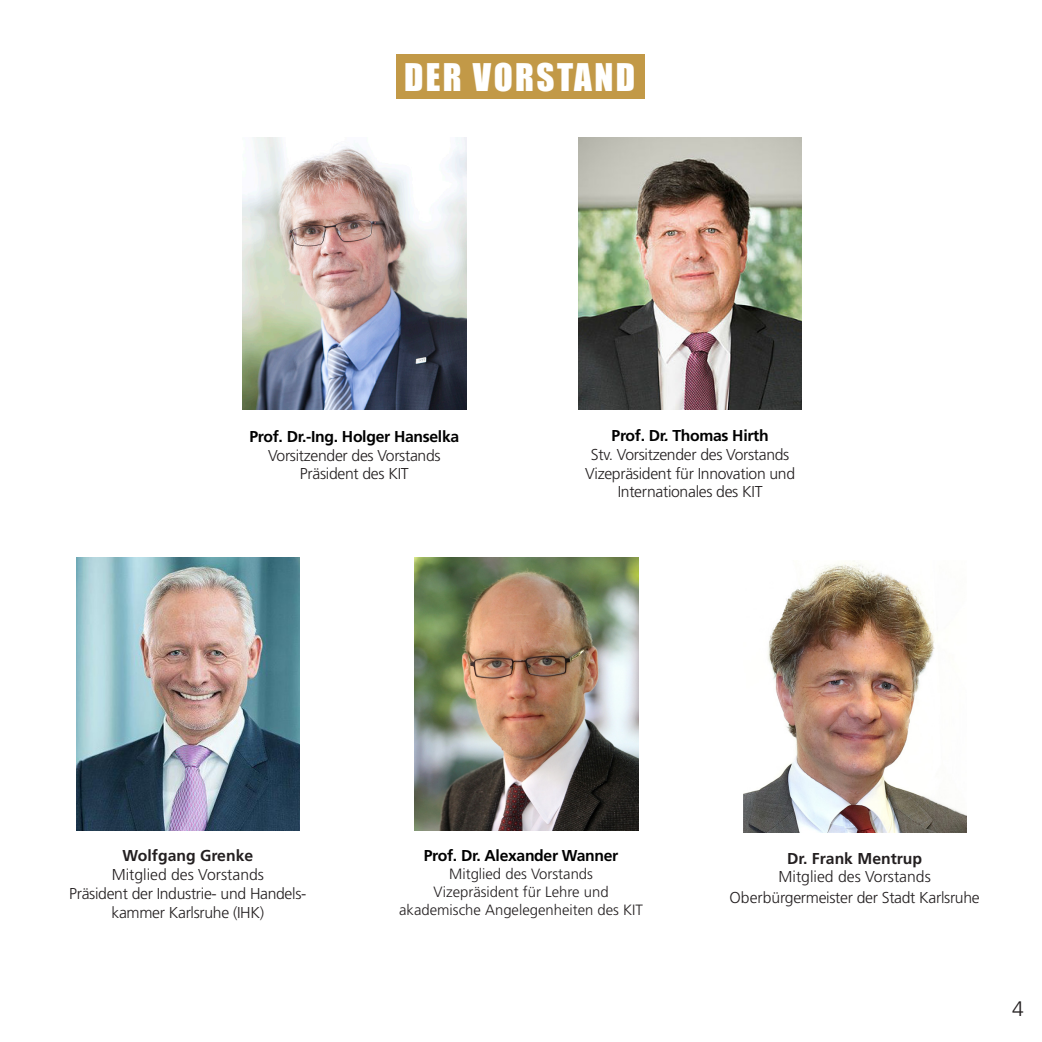
<style>
.page{position:relative;width:1042px;height:1042px;background:#fff}
.page>*{position:absolute;margin:0;border:0;box-sizing:border-box;transform-origin:0 0}
.t1{font:35px "Impact";letter-spacing:.07em;color:#fff}
.t2{font:300 21px "Frutiger LT Std";color:#231f20}
.t3{font:300 15.75px/18.9px "Frutiger LT Std";letter-spacing:-.02em;color:#231f20;text-align:center}
.t4{font:700 15.75px "Frutiger LT Std";letter-spacing:-.02em;color:#000}
.t5{font:300 15.75px "Frutiger LT Std";color:#231f20}
.t6{font:700 15.75px "Frutiger LT Std";color:#231f20}
.t7{font:300 14.88px/17.8px "Frutiger LT Std";color:#231f20;text-align:center}
</style>
<div class="page">
<div style="left:396px;top:55px;width:248px;height:44px;background:#c29947"></div>
<img style="left:578px;top:137px;width:224px;height:273px">
<img style="left:76px;top:557px;width:223px;height:273px">
<img style="left:743px;top:561px;width:223px;height:272px">
<img style="left:415px;top:557px;width:223px;height:273px">
<img style="left:243px;top:137px;width:223px;height:273px">
<p class="t1" style="left:404px;top:50px;width:233px">DER VORSTAND</p>
<p class="t4" style="left:249px;top:427px;width:211px">Prof. Dr.-Ing. Holger Hanselka</p>
<p class="t3" style="left:268px;top:446px;width:174px">Vorsitzender des Vorstands</p>
<p class="t3" style="left:300px;top:465px;width:110px">Präsident des KIT</p>
<p class="t4" style="left:611px;top:426px;width:159px">Prof. Dr. Thomas Hirth</p>
<p class="t3" style="left:585px;top:445px;width:211px">Stv. Vorsitzender des Vorstands<br>Vizepräsident für Innovation und<br>Internationales des KIT</p>
<p class="t6" style="left:122px;top:846px;width:132px">Wolfgang Grenke</p>
<p class="t5" style="left:112px;top:866px;width:154px">Mitglied des Vorstands</p>
<p class="t3" style="left:69px;top:884px;width:239px">Präsident der Industrie- und Handels&shy;kammer Karlsruhe (IHK)</p>
<p class="t4" style="left:424px;top:846px;width:196px">Prof. Dr. Alexander Wanner</p>
<p class="t7" style="left:433px;top:865px;width:177px">Mitglied des Vorstands<br>Vizepräsident für Lehre und</p>
<p class="t7" style="left:399px;top:901px;width:245px">akademische Angelegenheiten des KIT</p>
<p class="t6" style="left:787px;top:849px;width:137px">Dr. Frank Mentrup</p>
<p class="t5" style="left:778px;top:868px;width:154px">Mitglied des Vorstands</p>
<p class="t3" style="left:729px;top:889px;width:252px">Oberbürgermeister der Stadt Karlsruhe</p>
<h2 class="t2" style="left:1012px;top:997px;width:13px">4</h2>
</div>
